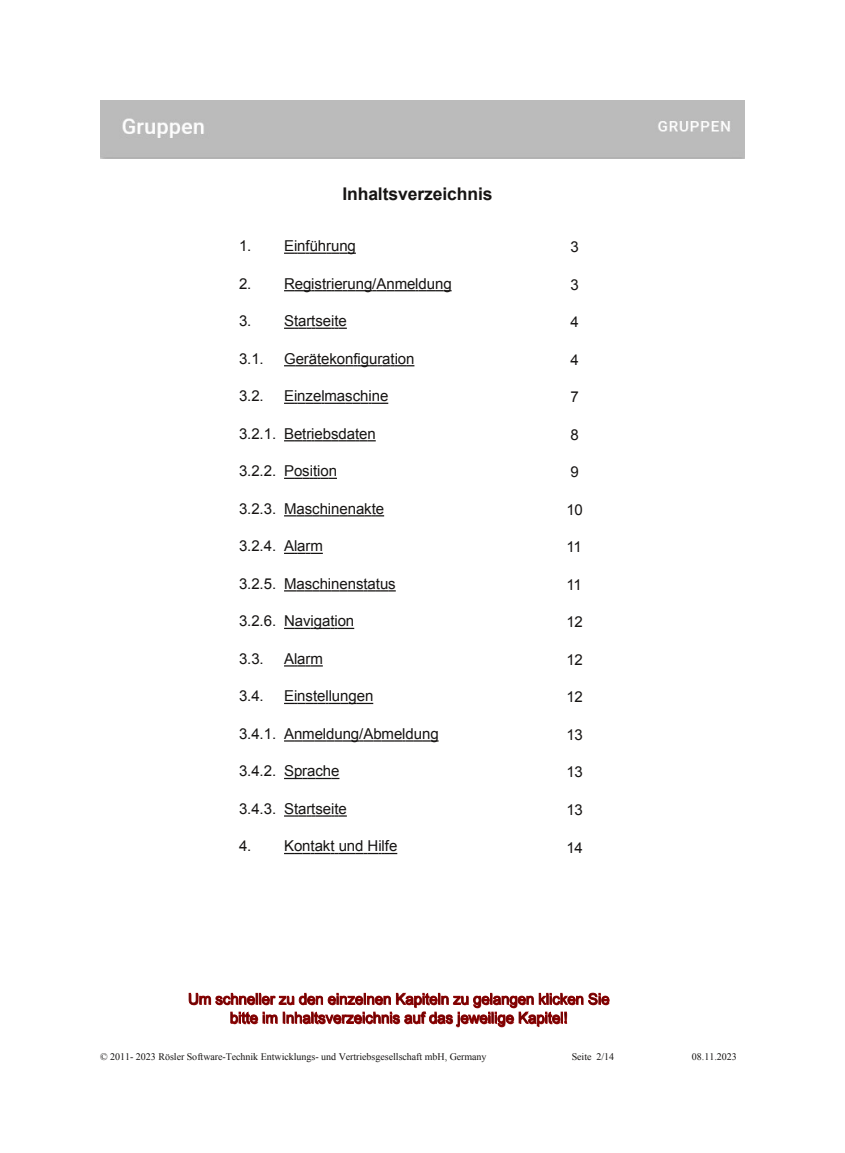
<style>
.page{position:relative;width:845px;height:1153px;background:#fff}
.page>*{position:absolute;margin:0;border:0;box-sizing:border-box;transform-origin:0 0}
.t1{font:700 17.5px "Arial";letter-spacing:-.005em;color:#161413}
.t2{font:15px "Arial";letter-spacing:-.005em;color:#161413}
.t3{font:15px/18.8px "Arial";letter-spacing:-.005em;color:#8b0000;text-align:center}
.t4{font:10px "Times New Roman";color:#161413}
.s1{color:#161413}
</style>
<div class="page">
<div style="left:101px;top:100px;width:643px;height:59px;background:#bbb"></div>
<svg style="left:284px;top:252px;width:71px;height:2px"></svg>
<svg style="left:284px;top:290px;width:167px;height:1px"></svg>
<svg style="left:284px;top:327px;width:63px;height:2px"></svg>
<svg style="left:284px;top:365px;width:130px;height:1px"></svg>
<svg style="left:284px;top:402px;width:104px;height:2px"></svg>
<svg style="left:284px;top:440px;width:91px;height:1px"></svg>
<svg style="left:284px;top:477px;width:53px;height:2px"></svg>
<svg style="left:284px;top:515px;width:100px;height:1px"></svg>
<svg style="left:284px;top:552px;width:39px;height:2px"></svg>
<svg style="left:284px;top:590px;width:111px;height:1px"></svg>
<svg style="left:284px;top:627px;width:70px;height:2px"></svg>
<svg style="left:284px;top:665px;width:39px;height:1px"></svg>
<svg style="left:284px;top:702px;width:89px;height:2px"></svg>
<svg style="left:284px;top:740px;width:154px;height:1px"></svg>
<svg style="left:284px;top:777px;width:55px;height:2px"></svg>
<svg style="left:284px;top:815px;width:63px;height:1px"></svg>
<svg style="left:284px;top:852px;width:113px;height:2px"></svg>
<p class="t1" style="left:342px;top:184px;width:152px">Inhaltsverzeichnis</p>
<p class="t2" style="left:239px;top:237px;width:118px">1. Einführung</p>
<p class="t2" style="left:239px;top:275px;width:214px">2. Registrierung/Anmeldung</p>
<p class="t2" style="left:239px;top:312px;width:109px">3. Startseite</p>
<p class="t2" style="left:239px;top:350px;width:26px">3.1.</p>
<p class="t2" style="left:284px;top:350px;width:132px">Gerätekonfiguration</p>
<p class="t2" style="left:239px;top:387px;width:26px">3.2.</p>
<p class="t2" style="left:284px;top:387px;width:106px">Einzelmaschine</p>
<p class="t2" style="left:239px;top:425px;width:138px">3.2.1. Betriebsdaten</p>
<p class="t2" style="left:239px;top:462px;width:99px">3.2.2. Position</p>
<p class="t2" style="left:239px;top:500px;width:147px">3.2.3. Maschinenakte</p>
<p class="t2" style="left:239px;top:537px;width:85px">3.2.4. Alarm</p>
<p class="t2" style="left:239px;top:575px;width:158px">3.2.5. Maschinenstatus</p>
<p class="t2" style="left:239px;top:612px;width:117px">3.2.6. Navigation</p>
<p class="t2" style="left:239px;top:650px;width:26px">3.3.</p>
<p class="t2" style="left:284px;top:650px;width:40px">Alarm</p>
<p class="t2" style="left:239px;top:687px;width:26px">3.4.</p>
<p class="t2" style="left:284px;top:687px;width:91px">Einstellungen</p>
<p class="t2" style="left:239px;top:725px;width:201px">3.4.1. Anmeldung/Abmeldung</p>
<p class="t2" style="left:239px;top:762px;width:102px">3.4.2. Sprache</p>
<p class="t2" style="left:239px;top:800px;width:109px">3.4.3. Startseite</p>
<p class="t2" style="left:239px;top:837px;width:160px">4. Kontakt und Hilfe</p>
<p class="t2" style="left:570px;top:238px;width:10px">3</p>
<p class="t2" style="left:570px;top:276px;width:10px">3</p>
<p class="t2" style="left:570px;top:313px;width:10px">4</p>
<p class="t2" style="left:570px;top:351px;width:10px">4</p>
<p class="t2" style="left:570px;top:388px;width:10px">7</p>
<p class="t2" style="left:570px;top:426px;width:10px">8</p>
<p class="t2" style="left:570px;top:463px;width:10px">9</p>
<p class="t2" style="left:566px;top:501px;width:18px">10</p>
<p class="t2" style="left:566px;top:538px;width:17px">11</p>
<p class="t2" style="left:566px;top:576px;width:17px">11</p>
<p class="t2" style="left:566px;top:613px;width:18px">12</p>
<p class="t2" style="left:566px;top:651px;width:18px">12</p>
<p class="t2" style="left:566px;top:688px;width:18px">12</p>
<p class="t2" style="left:566px;top:726px;width:18px">13</p>
<p class="t2" style="left:566px;top:763px;width:18px">13</p>
<p class="t2" style="left:566px;top:801px;width:18px">13</p>
<p class="t2" style="left:566px;top:838px;width:18px">14</p>
<p class="t3" style="left:189px;top:990px;width:423px">Um schne<span class="s1">ll</span>er zu den e<span class="s1">i</span>nze<span class="s1">l</span>nen Kap<span class="s1">i</span>te<span class="s1">l</span>n zu ge<span class="s1">l</span>angen k<span class="s1">li</span>cken S<span class="s1">i</span>e b<span class="s1">i</span>tte <span class="s1">i</span>m Inha<span class="s1">l</span>tsverze<span class="s1">i</span>chn<span class="s1">i</span>s auf das jewe<span class="s1">ili</span>ge Kap<span class="s1">i</span>te<span class="s1">l</span>!</p>
<p class="t4" style="left:100px;top:1051px;width:388px">© 2011- 2023 Rösler Software-Technik Entwicklungs- und Vertriebsgesellschaft mbH, Germany</p>
<p class="t4" style="left:571px;top:1051px;width:44px">Seite 2/14</p>
<p class="t4" style="left:691px;top:1051px;width:46px">08.11.2023</p>
</div>
